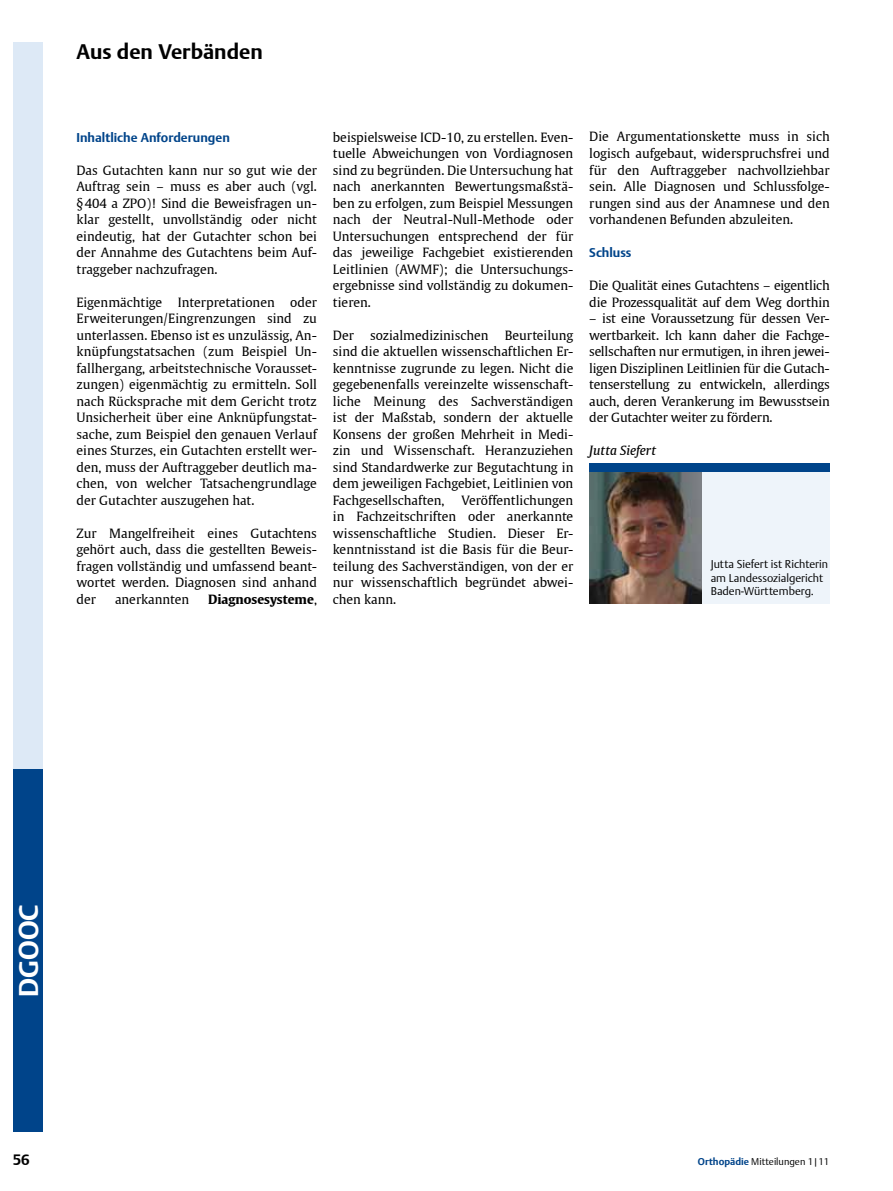
<style>
.page{position:relative;width:893px;height:1191px;background:#fff}
.page>*{position:absolute;margin:0;border:0;box-sizing:border-box;transform-origin:0 0}
.t1{font:700 27px "Thieme Argo 2008";color:#fff}
.t2{font:700 21px "Thieme Argo 2008";color:#000}
.t3{font:700 15px "Thieme Argo 2008";color:#000}
.t4{font:12.75px/16.5px "Thieme Gulliver 2008";color:#000;text-align:justify}
.t5{font:700 12.75px "Thieme Argo 2008";color:#00448a}
.t6{font:700 12.75px "Thieme Gulliver 2008";color:#000}
.t7{font:italic 12.75px "Thieme Gulliver 2008";color:#000}
.t8{font:300 11.25px/13.5px "Thieme Argo 2008";color:#000}
.t9{font:300 9.75px "Thieme Argo 2008";color:#000}
.s1{font-weight:400}
.s2{font-weight:700;color:#00448a}
</style>
<div class="page">
<div style="left:13px;top:43px;width:30px;height:1089px;background:#dde9f6"></div>
<div style="left:13px;top:769px;width:30px;height:363px;background:#00448a"></div>
<img style="left:589px;top:471px;width:113px;height:133px">
<div style="left:702px;top:463px;width:128px;height:141px;background:#eef4fa"></div>
<div style="left:589px;top:463px;width:240px;height:8px;background:#00448a"></div>
<h2 class="t2" style="left:77px;top:37px;width:188px">Aus den Verbänden</h2>
<p class="t5" style="left:77px;top:128px;width:155px">Inhaltliche Anforderungen</p>
<p class="t4" style="left:77px;top:161px;width:242px">Das Gutachten kann nur so gut wie der Auftrag sein – muss es aber auch (vgl. §404 a ZPO)! Sind die Beweisfragen un&shy;klar gestellt, unvollständig oder nicht eindeutig, hat der Gutachter schon bei der Annahme des Gutachtens beim Auf&shy;traggeber nachzufragen.</p>
<p class="t4" style="left:77px;top:293px;width:242px">Eigenmächtige Interpretationen oder Erweiterungen/Eingrenzungen sind zu unterlassen. Ebenso ist es unzulässig, An&shy;knüpfungstatsachen (zum Beispiel Un&shy;fallhergang, arbeitstechnische Vorausset&shy;zungen) eigenmächtig zu ermitteln. Soll nach Rücksprache mit dem Gericht trotz Unsicherheit über eine Anknüpfungstat&shy;sache, zum Beispiel den genauen Verlauf eines Sturzes, ein Gutachten erstellt wer&shy;den, muss der Auftraggeber deutlich ma&shy;chen, von welcher Tatsachengrundlage der Gutachter auszugehen hat.</p>
<p class="t4" style="left:77px;top:524px;width:242px">Zur Mangelfreiheit eines Gutachtens gehört auch, dass die gestellten Beweis&shy;fragen vollständig und umfassend beant&shy;wortet werden. Diagnosen sind anhand der</p>
<p class="t4" style="left:115px;top:590px;width:76px">anerkannten</p>
<p class="t6" style="left:208px;top:589px;width:110px">Diagnosesysteme<span class="s1">,</span></p>
<p class="t4" style="left:333px;top:128px;width:242px">beispielsweise ICD-10, zu erstellen. Even&shy;tuelle Abweichungen von Vordiagnosen sind zu begründen. Die Untersuchung hat nach anerkannten Bewertungsmaßstä&shy;ben zu erfolgen, zum Beispiel Messungen nach der Neutral-Null-Methode oder Untersuchungen entsprechend der für das jeweilige Fachgebiet existierenden Leitlinien (AWMF); die Untersuchungs&shy;ergebnisse sind vollständig zu dokumen&shy;tieren.</p>
<p class="t4" style="left:333px;top:326px;width:23px">Der</p>
<p class="t4" style="left:370px;top:326px;width:120px">sozialmedizinischen</p>
<p class="t4" style="left:333px;top:326px;width:242px;text-indent:172px">Beurteilung sind die aktuellen wissenschaftlichen Er&shy;kenntnisse zugrunde zu legen. Nicht die gegebenenfalls vereinzelte wissenschaft&shy;liche Meinung des Sachverständigen ist der Maßstab, sondern der aktuelle Konsens der großen Mehrheit in Medi&shy;zin und Wissenschaft. Heranzuziehen sind Standardwerke zur Begutachtung in dem jeweiligen Fachgebiet, Leitlinien von Fachgesellschaften,</p>
<p class="t4" style="left:333px;top:491px;width:242px;text-indent:128px">Veröffentlichungen in Fachzeitschriften oder anerkannte wissenschaftliche Studien. Dieser Er&shy;kenntnisstand ist die Basis für die Beur&shy;teilung des Sachverständigen, von der er nur wissenschaftlich begründet abwei&shy;chen kann.</p>
<p class="t4" style="left:589px;top:128px;width:242px">Die Argumentationskette muss in sich logisch aufgebaut, widerspruchsfrei und für den Auftraggeber nachvollziehbar sein. Alle Diagnosen und Schlussfolge&shy;rungen sind aus der Anamnese und den vorhandenen Befunden abzuleiten.</p>
<p class="t5" style="left:589px;top:244px;width:44px">Schluss</p>
<p class="t4" style="left:589px;top:276px;width:242px">Die Qualität eines Gutachtens – eigentlich die Prozessqualität auf dem Weg dorthin</p>
<p class="t4" style="left:589px;top:309px;width:242px">– ist eine Voraussetzung für dessen Ver&shy;wertbarkeit. Ich kann daher die Fachge&shy;sellschaften nur ermutigen, in ihren jewei&shy;ligen Disziplinen Leitlinien für die Gutach&shy;tenserstellung zu entwickeln, allerdings auch, deren Verankerung im Bewusstsein der Gutachter weiter zu fördern.</p>
<p class="t7" style="left:589px;top:441px;width:68px">Jutta Siefert</p>
<p class="t8" style="left:711px;top:557px;width:119px">Jutta Siefert ist Richterin am Landessozialgericht<br>Baden-Württemberg.</p>
<h1 class="t1" style="left:11px;top:996px;width:93px;rotate:-90deg">DGOOC</h1>
<p class="t3" style="left:13px;top:1149px;width:19px">56</p>
<p class="t9" style="left:698px;top:1155px;width:133px"><span class="s2">Orthopädie</span> Mitteilungen 1|11</p>
</div>
